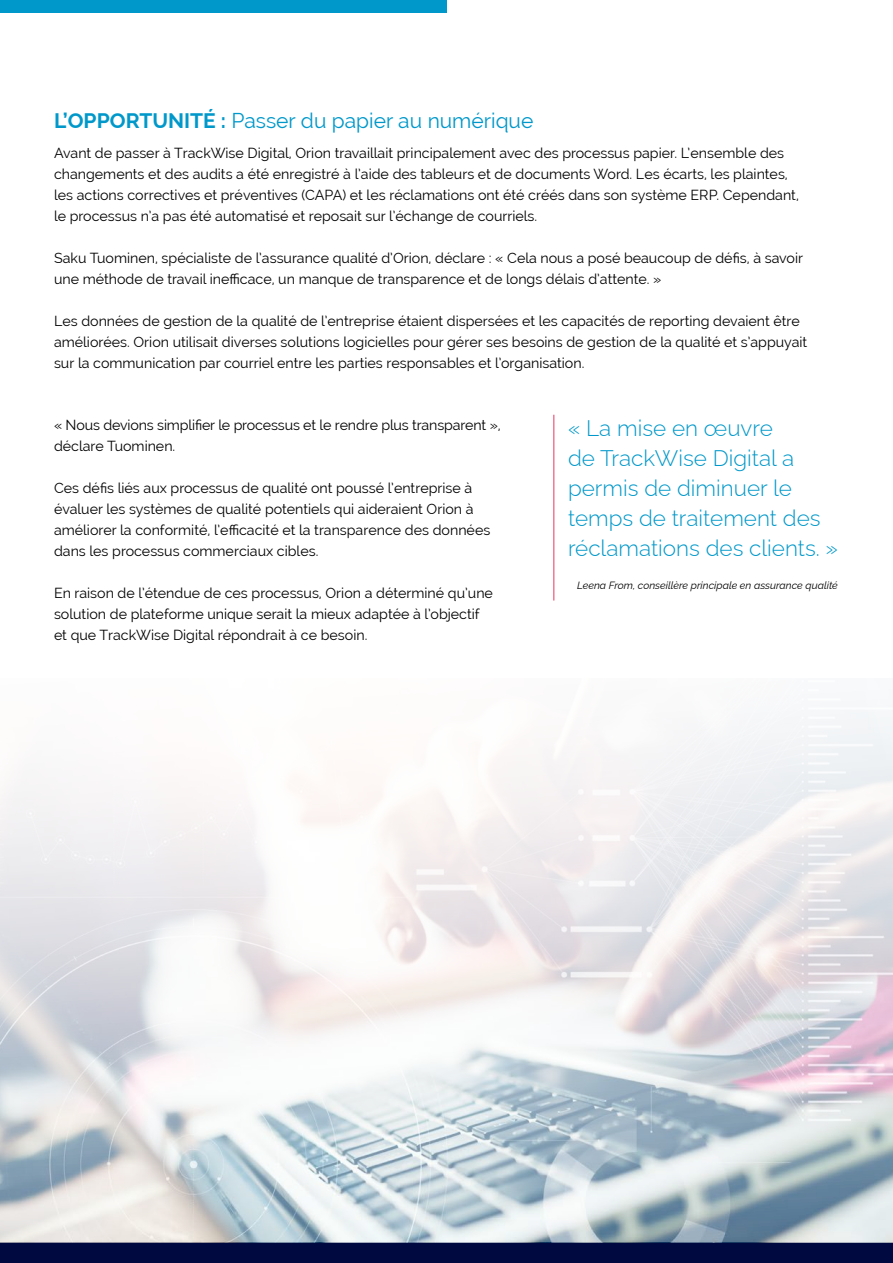
<style>
.page{position:relative;width:893px;height:1263px;background:#fff}
.page>*{position:absolute;margin:0;border:0;box-sizing:border-box;transform-origin:0 0}
.t1{font:300 22.5px/30px "Raleway";color:#0098ca}
.t2{font:21px "Raleway";color:#0098ca}
.Bodycopy{font:14.25px/21px "Raleway";color:#000}
.t3{font:italic 100 10.5px "Raleway";color:#000}
.s1{font-weight:700}
</style>
<div class="page">
<div style="left:0;top:1243px;width:893px;height:20px;background:#000a41"></div>
<div style="left:0;top:0;width:446px;height:13px;background:#0098ca"></div>
<img style="left:0;top:711px;width:893px;height:532px">
<hr style="left:553px;top:415px;width:1px;height:185px;background:#e63562">
<p class="t2" style="left:54px;top:108px;width:481px"><span class="s1">L’OPPORTUNITÉ :</span> Passer du papier au numérique</p>
<p class="Bodycopy" style="left:54px;top:142px;width:746px">Avant de passer à TrackWise Digital, Orion travaillait principalement avec des processus papier. L’ensemble des changements et des audits a été enregistré à l’aide des tableurs et de documents Word. Les écarts, les plaintes, les actions correctives et préventives (CAPA) et les réclamations ont été créés dans son système ERP. Cependant, le processus n’a pas été automatisé et reposait sur l’échange de courriels.</p>
<p class="Bodycopy" style="left:54px;top:247px;width:751px">Saku Tuominen, spécialiste de l’assurance qualité d’Orion, déclare : « Cela nous a posé beaucoup de défis, à savoir une méthode de travail inefficace, un manque de transparence et de longs délais d’attente. »</p>
<p class="Bodycopy" style="left:54px;top:310px;width:755px">Les données de gestion de la qualité de l’entreprise étaient dispersées et les capacités de reporting devaient être améliorées. Orion utilisait diverses solutions logicielles pour gérer ses besoins de gestion de la qualité et s’appuyait sur la communication par courriel entre les parties responsables et l’organisation.</p>
<p class="Bodycopy" style="left:54px;top:415px;width:448px">« Nous devions simplifier le processus et le rendre plus transparent », déclare Tuominen.</p>
<p class="Bodycopy" style="left:54px;top:478px;width:438px">Ces défis liés aux processus de qualité ont poussé l’entreprise à évaluer les systèmes de qualité potentiels qui aideraient Orion à améliorer la conformité, l’efficacité et la transparence des données dans les processus commerciaux cibles.</p>
<p class="Bodycopy" style="left:54px;top:583px;width:440px">En raison de l’étendue de ces processus, Orion a déterminé qu’une solution de plateforme unique serait la mieux adaptée à l’objectif et que TrackWise Digital répondrait à ce besoin.</p>
<p class="t1" style="left:568px;top:410px;width:271px">« La mise en œuvre<br>de TrackWise Digital a permis de diminuer le temps de traitement des réclamations des clients. »</p>
<p class="t3" style="left:577px;top:577px;width:262px">Leena From, conseillère principale en assurance qualité</p>
</div>
